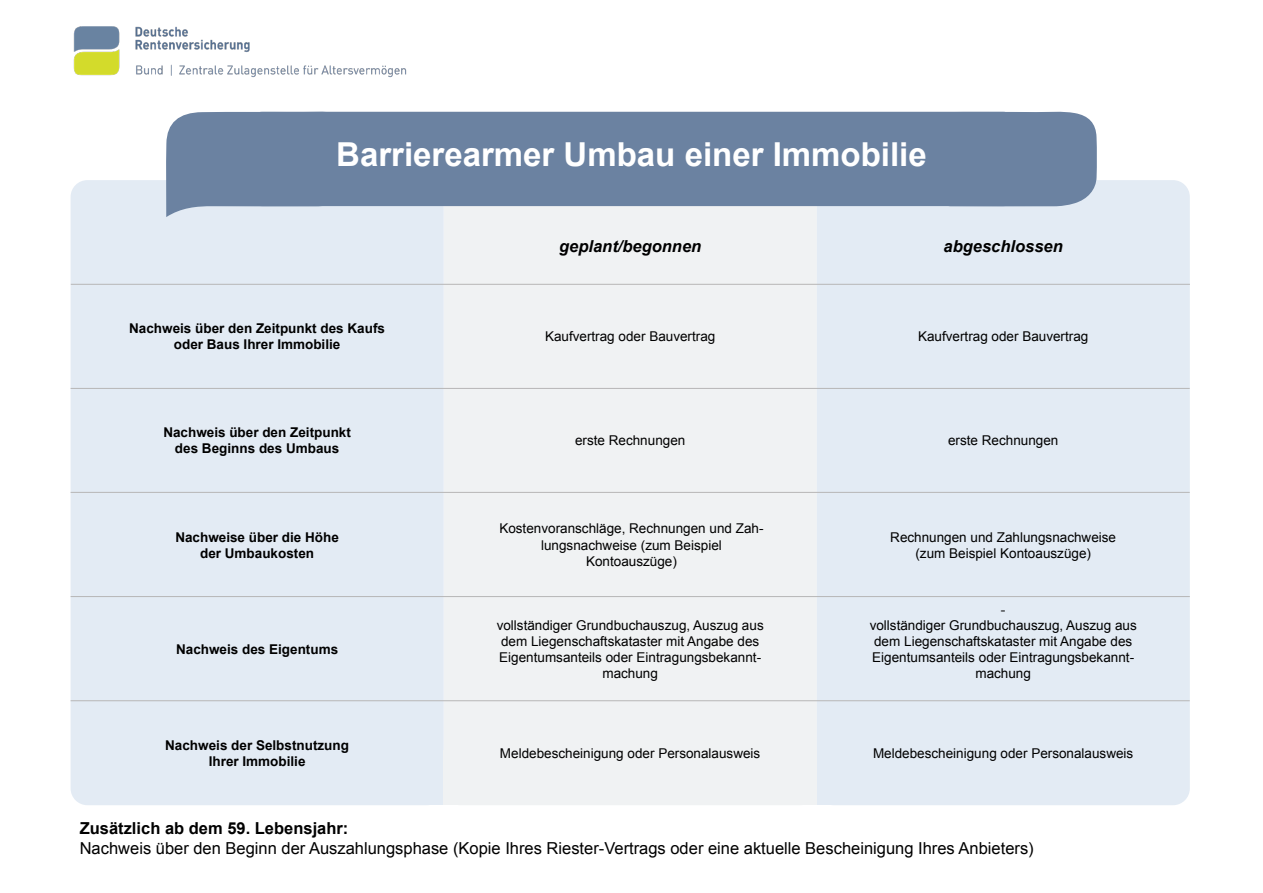
<style>
.page{position:relative;width:1263px;height:893px;background:#fff}
.page>*{position:absolute;margin:0;border:0;box-sizing:border-box;transform-origin:0 0}
.t1{font:700 33px "Arial";color:#fff}
.t2{font:16.5px/19.8px "Arial";color:#000}
.t3{font:italic 700 16.5px "Arial";color:#000}
.t4{font:13.8px "URWDIN";color:#000}
.t5{font:13.5px/16.2px "Arial";color:#000;text-align:center}
.t6{font:700 13.5px/16.2px "Arial";color:#000;text-align:center}
.s1{font-weight:700}
</style>
<div class="page">
<div style="left:444px;top:180px;width:373px;height:625px;background:#f0f2f3;border-radius:17px"></div>
<div style="left:817px;top:180px;width:373px;height:625px;background:#e3ebf4;border-radius:17px"></div>
<div style="left:817px;top:750px;width:146px;height:55px;background:#e3ebf4"></div>
<div style="left:71px;top:180px;width:373px;height:625px;background:#e3ebf4;border-radius:17px"></div>
<div style="left:111px;top:750px;width:333px;height:55px;background:#e3ebf4"></div>
<div style="left:444px;top:750px;width:373px;height:55px;background:#f0f2f3"></div>
<svg style="left:904px;top:111px;width:193px;height:95px;background:#758aa7"></svg>
<div style="left:247px;top:112px;width:771px;height:94px;background:#6b82a1;border-radius:15px"></div>
<svg style="left:166px;top:111px;width:193px;height:106px"></svg>
<hr style="left:71px;top:284px;width:1119px;height:1px;background:#b7b6b6">
<hr style="left:71px;top:492px;width:1119px;height:1px;background:#b7b6b6">
<hr style="left:71px;top:700px;width:1119px;height:1px;background:#b7b6b6">
<hr style="left:71px;top:388px;width:1119px;height:1px;background:#b7b6b6">
<hr style="left:71px;top:596px;width:1119px;height:1px;background:#b7b6b6">
<img style="left:73px;top:26px;width:334px;height:52px">
<p class="t1" style="left:336px;top:132px;width:592px">Barrierearmer Umbau einer Immobilie</p>
<p class="t3" style="left:559px;top:235px;width:144px">geplant/begonnen</p>
<p class="t3" style="left:944px;top:235px;width:121px">abgeschlossen</p>
<p class="t6" style="left:129px;top:321px;width:257px">Nachweis über den Zeitpunkt des Kaufs oder Baus Ihrer Immobilie</p>
<p class="t5" style="left:545px;top:329px;width:172px">Kaufvertrag oder Bauvertrag</p>
<p class="t6" style="left:163px;top:425px;width:189px">Nachweis über den Zeitpunkt des Beginns des Umbaus</p>
<p class="t6" style="left:175px;top:529px;width:165px">Nachweise über die Höhe der Umbaukosten</p>
<p class="t6" style="left:176px;top:642px;width:164px">Nachweis des Eigentums</p>
<p class="t6" style="left:165px;top:738px;width:185px">Nachweis der Selbstnutzung<br>Ihrer Immobilie</p>
<p class="t5" style="left:575px;top:432px;width:112px">erste Rechnungen</p>
<p class="t5" style="left:499px;top:521px;width:266px">Kostenvoranschläge, Rechnungen und Zah&shy;lungsnachweise (zum Beispiel<br>Kontoauszüge)</p>
<p class="t5" style="left:497px;top:617px;width:269px">vollständiger Grundbuchauszug, Auszug aus dem Liegenschaftskataster mit Angabe des Eigentumsanteils oder Eintragungsbekannt&shy;machung</p>
<p class="t5" style="left:500px;top:745px;width:262px">Meldebescheinigung oder Personalausweis</p>
<p class="t5" style="left:918px;top:329px;width:172px">Kaufvertrag oder Bauvertrag</p>
<p class="t5" style="left:948px;top:432px;width:112px">erste Rechnungen</p>
<p class="t5" style="left:890px;top:529px;width:227px">Rechnungen und Zahlungsnachweise (zum Beispiel Kontoauszüge)</p>
<p class="t4" style="left:1000px;top:602px;width:8px">-</p>
<p class="t5" style="left:870px;top:617px;width:269px">vollständiger Grundbuchauszug, Auszug aus dem Liegenschaftskataster mit Angabe des Eigentumsanteils oder Eintragungsbekannt&shy;machung</p>
<p class="t5" style="left:873px;top:745px;width:262px">Meldebescheinigung oder Personalausweis</p>
<p class="t2" style="left:80px;top:819px;width:955px"><span class="s1">Zusätzlich ab dem 59. Lebensjahr:<br></span>Nachweis über den Beginn der Auszahlungsphase (Kopie Ihres Riester-Vertrags oder eine aktuelle Bescheinigung Ihres Anbieters)</p>
</div>
